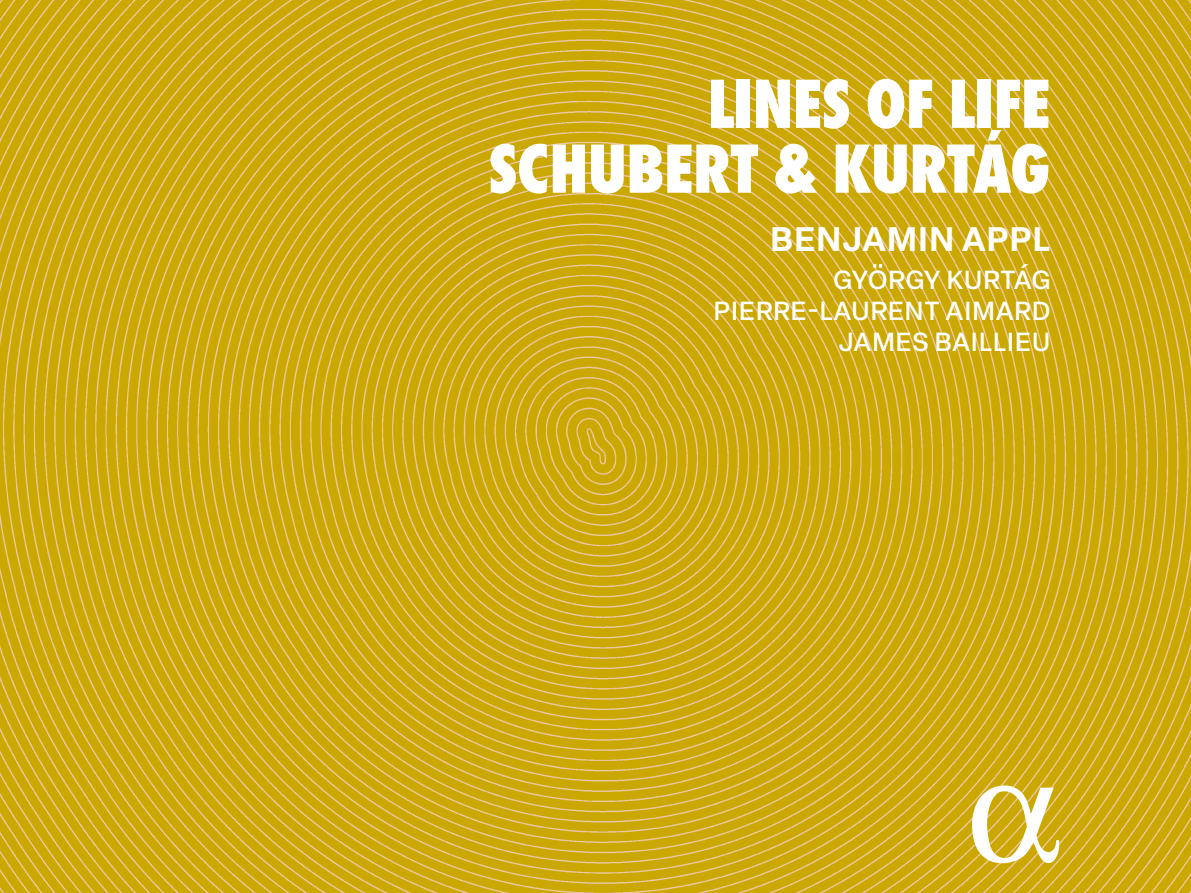
<style>
.page{position:relative;width:1191px;height:893px;background:#fff}
.page>*{position:absolute;margin:0;border:0;box-sizing:border-box;transform-origin:0 0}
.t1{font:800 72.3px/64.8px "Futura PT Cond";letter-spacing:-.01em;color:#fff;text-align:right}
.t2{font:600 33.6px "Elza Text";letter-spacing:.02em;color:#fff}
.t3{font:500 25.8px/31px "Elza Text";letter-spacing:.02em;color:#fff;text-align:right}
</style>
<div class="page">
<img style="left:0;top:0;width:1191px;height:893px">
<svg style="left:972px;top:785px;width:87px;height:78px"></svg>
<h1 class="t1" style="left:488px;top:71px;width:564px">LINES OF LIFE<br>SCHUBERT &amp; KURTÁG</h1>
<h2 class="t2" style="left:770px;top:212px;width:282px">BENJAMIN APPL</h2>
<p class="t3" style="left:713px;top:263px;width:338px">GYÖRGY KURTÁG<br>PIERRE-LAURENT AIMARD<br>JAMES BAILLIEU</p>
</div>
